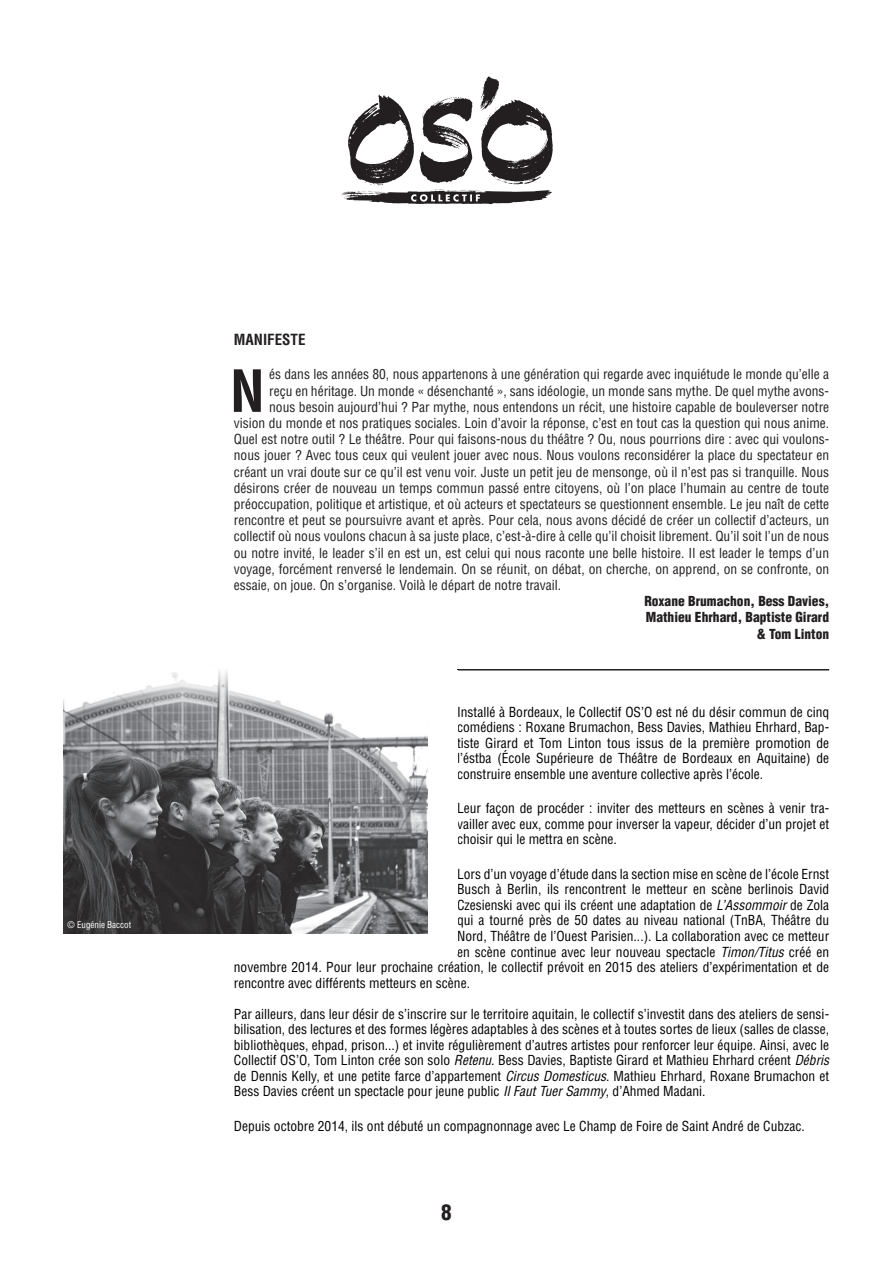
<style>
.page{position:relative;width:893px;height:1263px;background:#fff}
.page>*{position:absolute;margin:0;border:0;box-sizing:border-box;transform-origin:0 0}
.t1{font:700 condensed 56.7px "Helvetica";color:#231f20}
.t2{font:900 condensed 21px "Helvetica";color:#231f20}
.t3{font:700 condensed 15px "Helvetica";color:#231f20}
.t4{font:condensed 13.5px/15.6px "Helvetica";color:#000;text-align:justify}
.t5{font:condensed 13.5px "Helvetica";color:#231f20}
.t6{font:900 condensed 13.5px/16.2px "Helvetica";color:#231f20;text-align:right}
.t7{font:condensed 9px "Helvetica";color:#fff}
.s1{font-style:italic}
</style>
<div class="page">
<svg style="left:340px;top:76px;width:213px;height:128px"></svg>
<hr style="left:457px;top:669px;width:372px;height:1px;background:#231f20">
<img style="left:64px;top:670px;width:364px;height:264px">
<p class="t7" style="left:68px;top:919px;width:65px">© Eugénie Baccot</p>
<p class="t3" style="left:234px;top:330px;width:73px">MANIFESTE</p>
<h1 class="t1" style="left:230px;top:356px;width:36px">N</h1>
<p class="t5" style="left:269px;top:366px;width:561px">és dans les années 80, nous appartenons à une génération qui regarde avec inquiétude le monde qu’elle a</p>
<p class="t5" style="left:269px;top:382px;width:561px">reçu en héritage. Un monde « désenchanté », sans idéologie, un monde sans mythe. De quel mythe avons-</p>
<p class="t5" style="left:269px;top:398px;width:561px">nous besoin aujourd’hui ? Par mythe, nous entendons un récit, une histoire capable de bouleverser notre</p>
<p class="t5" style="left:234px;top:415px;width:597px">vision du monde et nos pratiques sociales. Loin d’avoir la réponse, c’est en tout cas la question qui nous anime.</p>
<p class="t5" style="left:234px;top:431px;width:597px">Quel est notre outil ? Le théâtre. Pour qui faisons-nous du théâtre ? Ou, nous pourrions dire : avec qui voulons-</p>
<p class="t5" style="left:234px;top:447px;width:597px">nous jouer ? Avec tous ceux qui veulent jouer avec nous. Nous voulons reconsidérer la place du spectateur en</p>
<p class="t5" style="left:234px;top:463px;width:597px">créant un vrai doute sur ce qu’il est venu voir. Juste un petit jeu de mensonge, où il n’est pas si tranquille. Nous</p>
<p class="t5" style="left:234px;top:479px;width:597px">désirons créer de nouveau un temps commun passé entre citoyens, où l’on place l’humain au centre de toute</p>
<p class="t5" style="left:234px;top:496px;width:597px">préoccupation, politique et artistique, et où acteurs et spectateurs se questionnent ensemble. Le jeu naît de cette</p>
<p class="t5" style="left:234px;top:512px;width:597px">rencontre et peut se poursuivre avant et après. Pour cela, nous avons décidé de créer un collectif d’acteurs, un</p>
<p class="t5" style="left:234px;top:528px;width:597px">collectif où nous voulons chacun à sa juste place, c’est-à-dire à celle qu’il choisit librement. Qu’il soit l’un de nous</p>
<p class="t5" style="left:234px;top:544px;width:597px">ou notre invité, le leader s’il en est un, est celui qui nous raconte une belle histoire. Il est leader le temps d’un</p>
<p class="t5" style="left:234px;top:560px;width:597px">voyage, forcément renversé le lendemain. On se réunit, on débat, on cherche, on apprend, on se confronte, on</p>
<p class="t5" style="left:234px;top:577px;width:329px">essaie, on joue. On s’organise. Voilà le départ de notre travail.</p>
<p class="t6" style="left:644px;top:593px;width:186px">Roxane Brumachon, Bess Davies,<br>Mathieu Ehrhard, Baptiste Girard &amp; Tom Linton</p>
<p class="t4" style="left:457px;top:704px;width:374px">Installé à Bordeaux, le Collectif OS’O est né du désir commun de cinq comédiens : Roxane Brumachon, Bess Davies, Mathieu Ehrhard, Bap&shy;tiste Girard et Tom Linton tous issus de la première promotion de l’éstba (École Supérieure de Théâtre de Bordeaux en Aquitaine) de construire ensemble une aventure collective après l’école.</p>
<p class="t4" style="left:457px;top:800px;width:374px">Leur façon de procéder : inviter des metteurs en scènes à venir tra&shy;vailler avec eux, comme pour inverser la vapeur, décider d’un projet et choisir qui le mettra en scène.</p>
<p class="t4" style="left:457px;top:866px;width:374px">Lors d’un voyage d’étude dans la section mise en scène de l’école Ernst</p>
<p class="t4" style="left:457px;top:881px;width:374px">Busch à Berlin, ils rencontrent le metteur en scène berlinois David</p>
<p class="t4" style="left:457px;top:897px;width:374px">Czesienski avec qui ils créent une adaptation de <span class="s1">L’Assommoir</span> de Zola</p>
<p class="t4" style="left:457px;top:913px;width:374px">qui a tourné près de 50 dates au niveau national (TnBA, Théâtre du</p>
<p class="t4" style="left:457px;top:928px;width:374px">Nord, Théâtre de l’Ouest Parisien...). La collaboration avec ce metteur</p>
<p class="t4" style="left:457px;top:944px;width:374px">en scène continue avec leur nouveau spectacle <span class="s1">Timon/Titus</span> créé en</p>
<p class="t4" style="left:234px;top:959px;width:597px">novembre 2014<span class="s1">.</span> Pour leur prochaine création, le collectif prévoit en 2015 des ateliers d’expérimentation et de</p>
<p class="t4" style="left:234px;top:975px;width:238px">rencontre avec différents metteurs en scène.</p>
<p class="t4" style="left:234px;top:1006px;width:597px">Par ailleurs, dans leur désir de s’inscrire sur le territoire aquitain, le collectif s’investit dans des ateliers de sensi&shy;bilisation, des lectures et des formes légères adaptables à des scènes et à toutes sortes de lieux (salles de classe, bibliothèques, ehpad, prison...) et invite régulièrement d’autres artistes pour renforcer leur équipe. Ainsi, avec le Collectif OS’O, Tom Linton crée son solo <span class="s1">Retenu</span>. Bess Davies, Baptiste Girard et Mathieu Ehrhard créent <span class="s1">Débris </span>de Dennis Kelly, et une petite farce d’appartement <span class="s1">Circus Domesticus</span>. Mathieu Ehrhard, Roxane Brumachon et Bess Davies créent un spectacle pour jeune public <span class="s1">Il Faut Tuer Sammy</span>, d’Ahmed Madani.</p>
<p class="t4" style="left:234px;top:1118px;width:572px">Depuis octobre 2014, ils ont débuté un compagnonnage avec Le Champ de Foire de Saint André de Cubzac.</p>
<h2 class="t2" style="left:441px;top:1199px;width:12px">8</h2>
</div>
